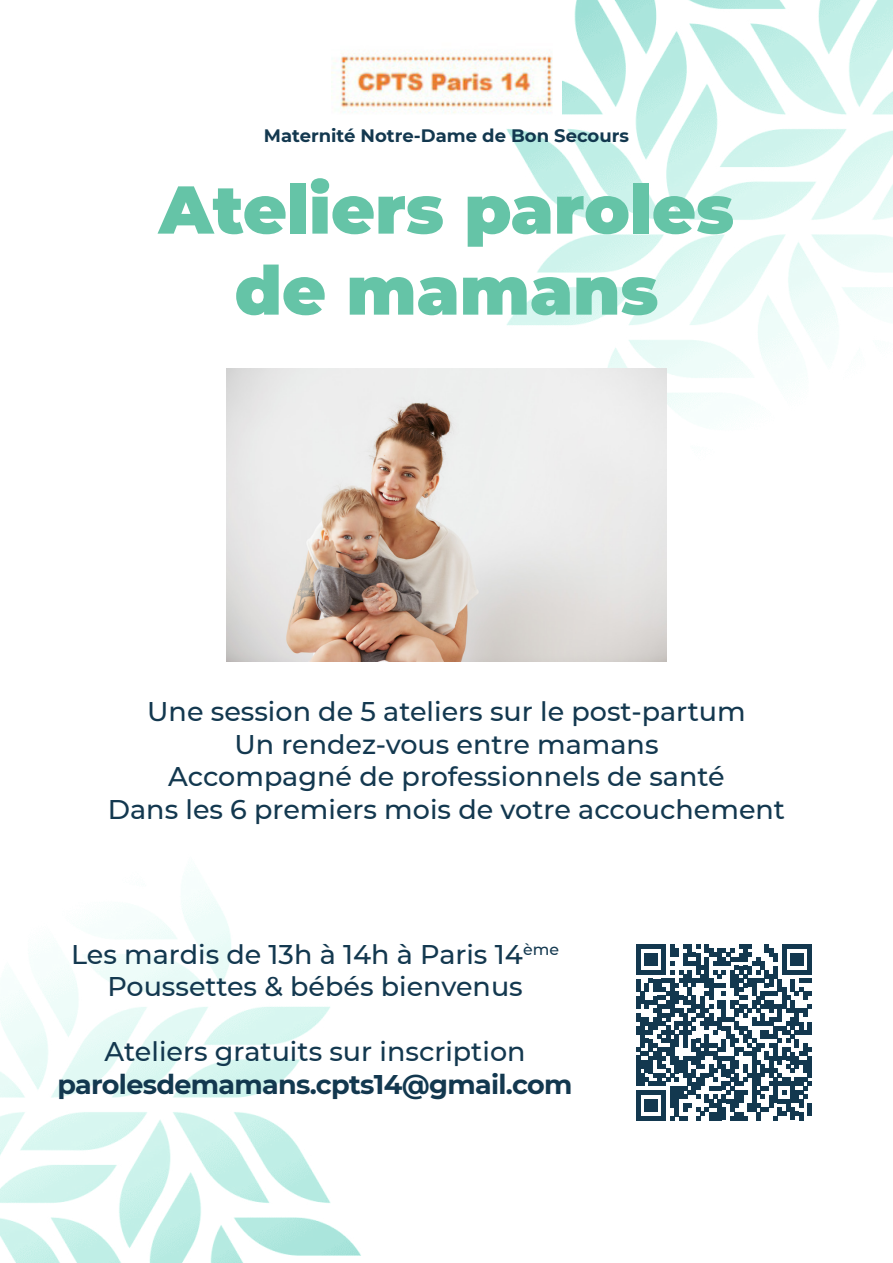
<style>
.page{position:relative;width:893px;height:1263px;background:#fff}
.page>*{position:absolute;margin:0;border:0;box-sizing:border-box;transform-origin:0 0}
.t1{font:900 67.5px "Montserrat";color:#65c4a7}
.t2{font:500 27px "Montserrat";color:#13384f}
.t3{font:700 27px "Montserrat";letter-spacing:-.025em;color:#13384f}
.t4{font:700 18px "Montserrat";color:#13384f}
</style>
<div class="page">
<img style="left:506px;top:0;width:387px;height:543px">
<img style="left:0;top:887px;width:361px;height:376px">
<img style="left:226px;top:368px;width:440px;height:293px">
<img style="left:332px;top:42px;width:229px;height:73px">
<svg style="left:636px;top:944px;width:176px;height:176px"></svg>
<hr style="left:808px;top:1103px;width:4px;height:13px;background:#13384f">
<p class="t4" style="left:264px;top:122px;width:367px">Maternité Notre-Dame de Bon Secours</p>
<p class="t1" style="left:159px;top:159px;width:577px">Ateliers paroles</p>
<p class="t1" style="left:234px;top:240px;width:426px">de mamans</p>
<p class="t2" style="left:147px;top:693px;width:600px">Une session de 5 ateliers sur le post-partum</p>
<p class="t2" style="left:234px;top:725px;width:426px">Un rendez-vous entre mamans</p>
<p class="t2" style="left:168px;top:758px;width:558px">Accompagné de professionnels de santé</p>
<p class="t2" style="left:108px;top:790px;width:679px">Dans les 6 premiers mois de votre accouchement</p>
<p class="t2" style="left:71px;top:936px;width:489px">Les mardis de 13h à 14h à Paris 14<sup>ème</sup></p>
<p class="t2" style="left:107px;top:968px;width:417px">Poussettes &amp; bébés bienvenus</p>
<p class="t2" style="left:105px;top:1033px;width:422px">Ateliers gratuits sur inscription</p>
<p class="t3" style="left:58px;top:1064px;width:517px">parolesdemamans.cpts14@gmail.com</p>
</div>
